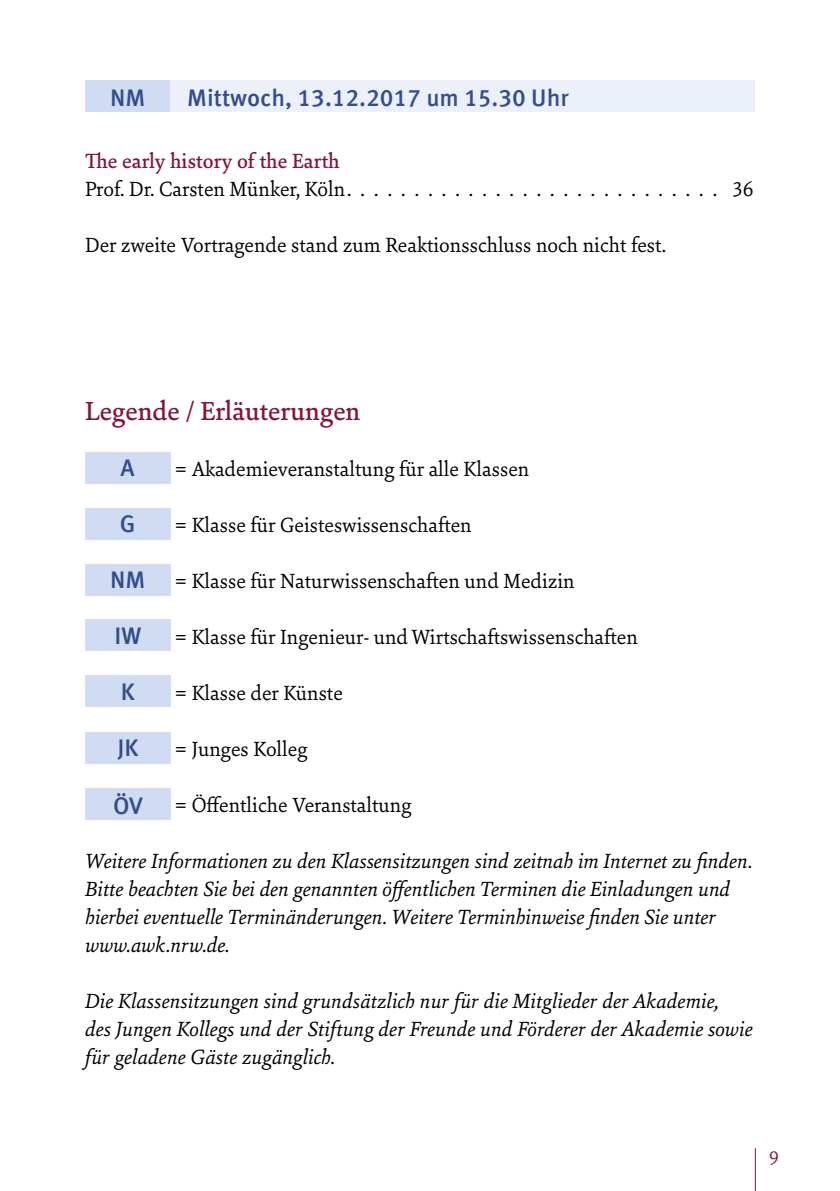
<style>
.page{position:relative;width:840px;height:1191px;background:#fff}
.page>*{position:absolute;margin:0;border:0;box-sizing:border-box;transform-origin:0 0}
.t1{font:500 28px "Sina Nova";color:#821541}
.t2{font:500 24px "Meta Offc";color:#344e8b}
.t3{font:italic 22px/28px "Sina Nova";letter-spacing:-.005em;color:#000}
.t4{font:22px "Sina Nova";color:#000}
.t5{font:500 22px "Sina Nova";color:#821541}
.t6{font:20px "Sina Nova";color:#821541}
</style>
<div class="page">
<hr style="left:754px;top:1148px;width:1px;height:43px;background:#821541">
<div style="left:85px;top:81px;width:85px;height:31px;background:#cfdcf2"></div>
<div style="left:170px;top:81px;width:584px;height:31px;background:#ebf0fa"></div>
<div style="left:85px;top:452px;width:85px;height:31px;background:#cfdcf2"></div>
<div style="left:85px;top:508px;width:85px;height:31px;background:#cfdcf2"></div>
<div style="left:85px;top:564px;width:85px;height:31px;background:#cfdcf2"></div>
<div style="left:85px;top:619px;width:85px;height:31px;background:#cfdcf2"></div>
<div style="left:85px;top:676px;width:85px;height:31px;background:#cfdcf2"></div>
<div style="left:85px;top:732px;width:85px;height:31px;background:#cfdcf2"></div>
<div style="left:85px;top:788px;width:85px;height:31px;background:#cfdcf2"></div>
<p class="t2" style="left:110px;top:83px;width:37px">NM</p>
<p class="t2" style="left:187px;top:83px;width:383px">Mittwoch, 13.12.2017 um 15.30 Uhr</p>
<p class="t5" style="left:85px;top:146px;width:256px">The early history of the Earth</p>
<p class="t4" style="left:85px;top:174px;width:670px">Prof. Dr. Carsten Münker, Köln ............................ 36</p>
<p class="t4" style="left:85px;top:230px;width:582px">Der zweite Vortragende stand zum Reaktionsschluss noch nicht fest.</p>
<p class="t1" style="left:85px;top:392px;width:277px">Legende / Erläuterungen</p>
<p class="t2" style="left:121px;top:454px;width:16px">A</p>
<p class="t4" style="left:175px;top:454px;width:356px">= Akademieveranstaltung für alle Klassen</p>
<p class="t2" style="left:120px;top:510px;width:17px">G</p>
<p class="t4" style="left:175px;top:510px;width:298px">= Klasse für Geisteswissenschaften</p>
<p class="t2" style="left:110px;top:566px;width:37px">NM</p>
<p class="t4" style="left:175px;top:566px;width:401px">= Klasse für Naturwissenschaften und Medizin</p>
<p class="t2" style="left:114px;top:622px;width:28px">IW</p>
<p class="t4" style="left:175px;top:622px;width:464px">= Klasse für Ingenieur- und Wirtschaftswissenschaften</p>
<p class="t2" style="left:121px;top:678px;width:15px">K</p>
<p class="t4" style="left:175px;top:678px;width:169px">= Klasse der Künste</p>
<p class="t2" style="left:117px;top:734px;width:22px">JK</p>
<p class="t4" style="left:175px;top:734px;width:134px">= Junges Kolleg</p>
<p class="t2" style="left:113px;top:792px;width:31px">ÖV</p>
<p class="t4" style="left:175px;top:790px;width:238px">= Öffentliche Veranstaltung</p>
<p class="t3" style="left:85px;top:846px;width:668px">Weitere Informationen zu den Klassensitzungen sind zeitnah im Internet zu finden.<br>Bitte beachten Sie bei den genannten öffentlichen Terminen die Einladungen und hierbei eventuelle Terminänderungen. Weitere Terminhinweise finden Sie unter www.awk.nrw.de.</p>
<p class="t3" style="left:85px;top:986px;width:668px">Die Klassensitzungen sind grundsätzlich nur für die Mitglieder der Akademie,<br>des Jungen Kollegs und der Stiftung der Freunde und Förderer der Akademie sowie für geladene Gäste zugänglich.</p>
<p class="t6" style="left:768px;top:1144px;width:11px">9</p>
</div>
